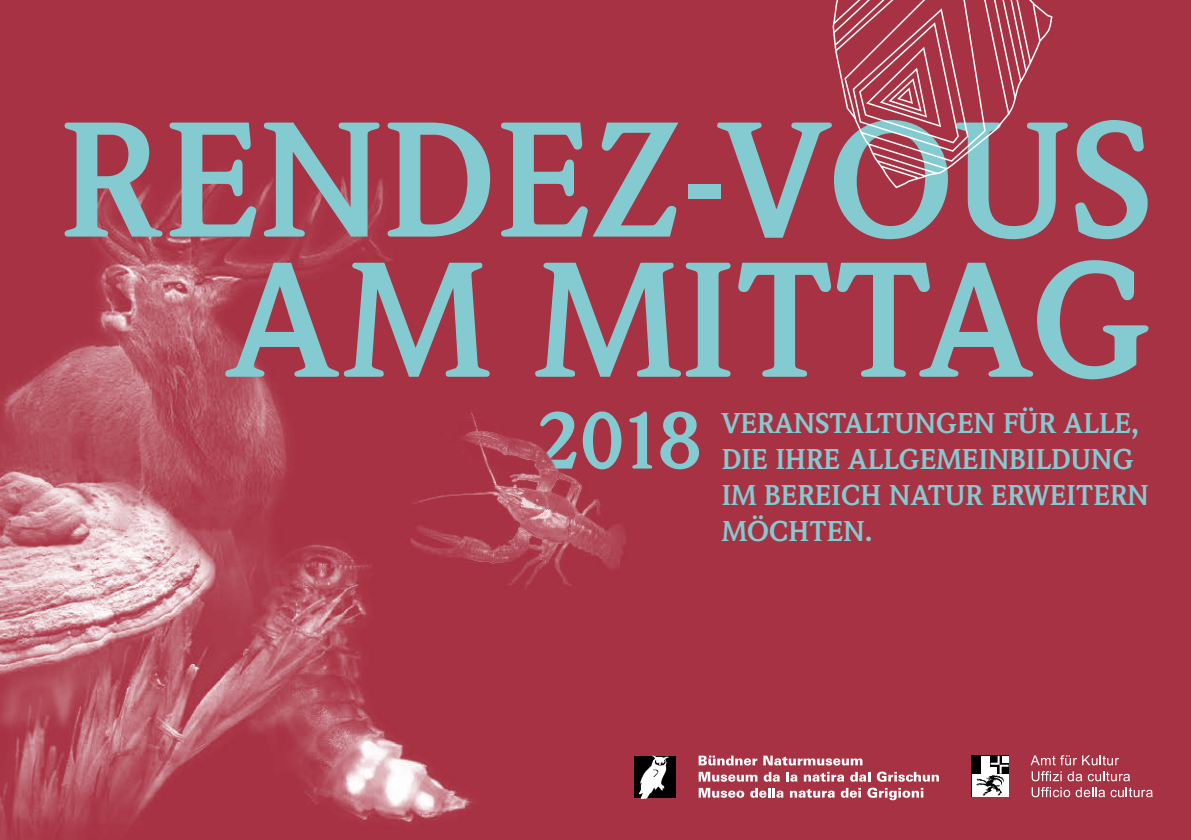
<style>
.page{position:relative;width:1191px;height:840px;background:#fff}
.page>*{position:absolute;margin:0;border:0;box-sizing:border-box;transform-origin:0 0}
.t1{font:700 160px/140px "Weidemann";letter-spacing:.005em;color:#84cad1;text-align:right}
.t2{font:700 79px "Weidemann";color:#84cad1}
.t3{font:700 28px/36px "Weidemann";letter-spacing:.005em;color:#84cad1}
</style>
<div class="page">
<img style="left:0;top:0;width:1191px;height:839px">
<svg style="left:1030px;top:754px;width:100px;height:26px;background:#b65765"></svg>
<svg style="left:1031px;top:786px;width:121px;height:10px"></svg>
<div style="left:971px;top:754px;width:38px;height:42px;background:#000"></div>
<div style="left:972px;top:773px;width:36px;height:23px;background:#fff"></div>
<svg style="left:976px;top:755px;width:32px;height:40px"></svg>
<svg style="left:698px;top:755px;width:59px;height:10px"></svg>
<svg style="left:763px;top:755px;width:99px;height:10px"></svg>
<svg style="left:698px;top:787px;width:46px;height:10px"></svg>
<svg style="left:750px;top:787px;width:33px;height:10px"></svg>
<svg style="left:790px;top:788px;width:44px;height:9px"></svg>
<svg style="left:840px;top:787px;width:21px;height:10px"></svg>
<svg style="left:867px;top:787px;width:56px;height:12px"></svg>
<svg style="left:698px;top:771px;width:59px;height:10px"></svg>
<svg style="left:763px;top:771px;width:16px;height:10px"></svg>
<svg style="left:786px;top:771px;width:11px;height:10px"></svg>
<svg style="left:803px;top:771px;width:41px;height:10px"></svg>
<svg style="left:850px;top:771px;width:20px;height:10px"></svg>
<svg style="left:876px;top:771px;width:63px;height:10px"></svg>
<div style="left:634px;top:755px;width:42px;height:42px;background:#000"></div>
<img style="left:638px;top:754px;width:31px;height:44px">
<img style="left:340px;top:311px;width:406px;height:304px">
<svg style="left:831px;top:0;width:222px;height:189px;background:#b04857"></svg>
<h1 class="t1" style="left:60px;top:113px;width:1091px">RENDEZ-VOUS<br>AM MITTAG</h1>
<h2 class="t2" style="left:536px;top:394px;width:167px">2018</h2>
<p class="t3" style="left:721px;top:405px;width:428px">VERANSTALTUNGEN FÜR ALLE,<br>DIE IHRE ALLGEMEINBILDUNG<br>IM BEREICH NATUR ERWEITERN<br>MÖCHTEN.</p>
</div>
